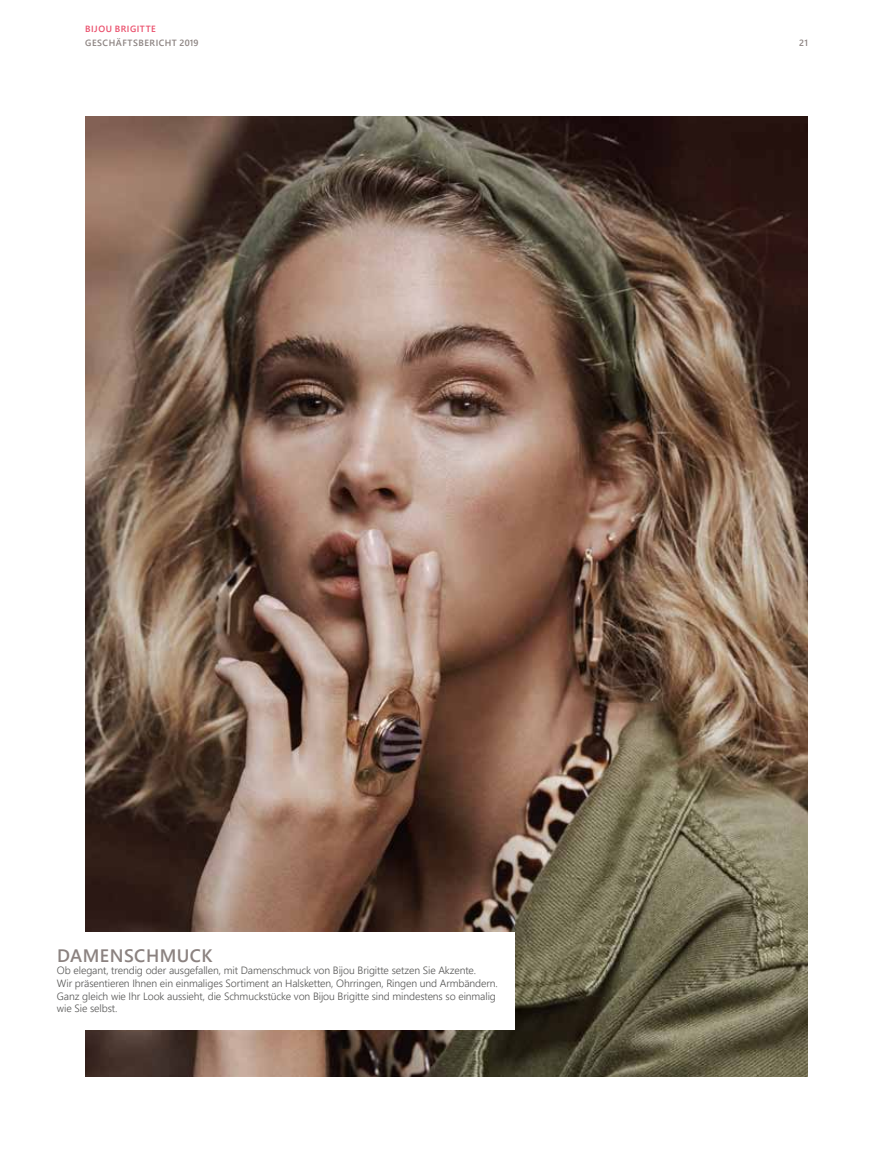
<style>
.page{position:relative;width:893px;height:1170px;background:#fff}
.page>*{position:absolute;margin:0;border:0;box-sizing:border-box;transform-origin:0 0}
.t1{font:18px "Webly Sleek UI Semibold";letter-spacing:.025em;color:#8b8280}
.t2{font:10.5px/12.6px "Webly Sleek UI Semilight";letter-spacing:-.01em;color:#545453}
.t3{font:9px "Webly Sleek UI Semibold";letter-spacing:.055em;color:#8b8280}
.t4{font:9px "Webly Sleek UI Semibold";letter-spacing:.055em;color:#ea4d6a}
</style>
<div class="page">
<img style="left:85px;top:117px;width:723px;height:959px">
<div style="left:40px;top:931px;width:475px;height:98px;background:#fff"></div>
<p class="t4" style="left:85px;top:22px;width:72px">BIJOU BRIGITTE</p>
<p class="t3" style="left:85px;top:36px;width:115px">GESCHÄFTSBERICHT 2019</p>
<p class="t3" style="left:799px;top:36px;width:10px">21</p>
<h1 class="t1" style="left:57px;top:941px;width:157px">DAMENSCHMUCK</h1>
<p class="t2" style="left:57px;top:963px;width:442px">Ob elegant, trendig oder ausgefallen, mit Damenschmuck von Bijou Brigitte setzen Sie Akzente.<br>Wir präsentieren Ihnen ein einmaliges Sortiment an Halsketten, Ohrringen, Ringen und Armbändern.<br>Ganz gleich wie Ihr Look aussieht, die Schmuckstücke von Bijou Brigitte sind mindestens so einmalig wie Sie selbst.</p>
</div>
